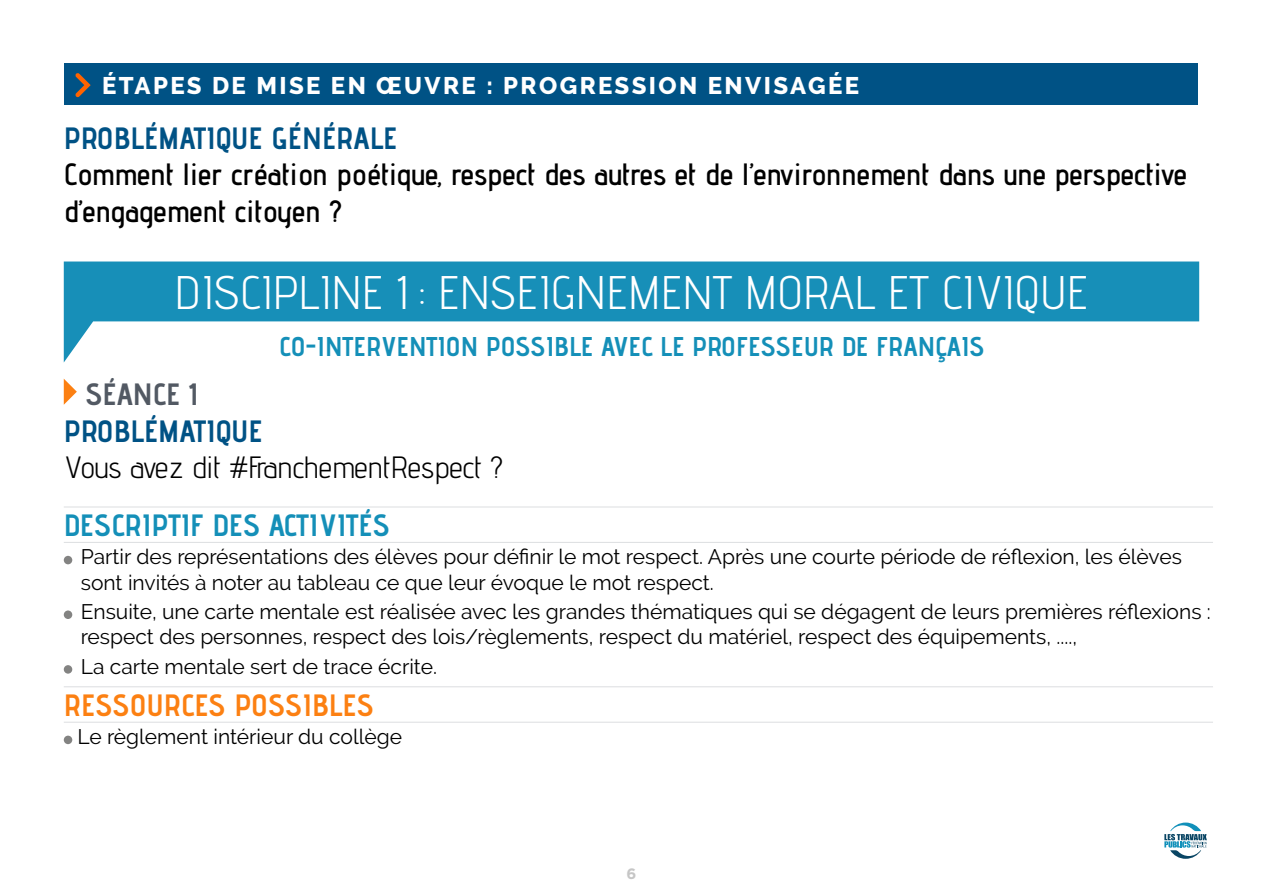
<style>
.page{position:relative;width:1263px;height:893px;background:#fff}
.page>*{position:absolute;margin:0;border:0;box-sizing:border-box;transform-origin:0 0}
.t1{font:46.95px "Advent Pro";color:#fff}
.t2{font:600 30.6px/36.8px "Advent Pro";color:#000}
.t3{font:700 30.6px "Advent Pro";color:#005285}
.t4{font:30.6px "Advent Pro";color:#000}
.t5{font:700 30.6px "Advent Pro";color:#148fb8}
.t6{font:700 30.6px "Advent Pro";color:#fc8012}
.t7{font:700 30.6px "Advent Pro";color:#525963}
.t8{font:700 27px "Advent Pro";color:#148fb8}
.t9{font:800 24px "Raleway";letter-spacing:.1em;color:#fff}
.t10{font:21px/25.2px "Raleway";color:#000}
.t11{font:700 15px "Gotham";color:#c6c6c6}
</style>
<div class="page">
<svg style="left:1164px;top:822px;width:43px;height:37px"></svg>
<svg style="left:64px;top:261px;width:1135px;height:101px;fill:#178fb8"></svg>
<hr style="left:64px;top:542px;width:1149px;height:1px;background:#dcdee0">
<hr style="left:64px;top:507px;width:1149px;height:1px;background:#dcdee0">
<hr style="left:64px;top:722px;width:1149px;height:1px;background:#dcdee0">
<hr style="left:64px;top:686px;width:1149px;height:1px;background:#dcdee0">
<svg style="left:64px;top:379px;width:13px;height:26px"></svg>
<div style="left:64px;top:556px;width:8px;height:8px;background:#838382;border-radius:50%"></div>
<div style="left:64px;top:610px;width:8px;height:9px;background:#838382;border-radius:50%"></div>
<div style="left:64px;top:665px;width:8px;height:9px;background:#838382;border-radius:50%"></div>
<div style="left:64px;top:736px;width:8px;height:8px;background:#838382;border-radius:50%"></div>
<div style="left:65px;top:64px;width:1133px;height:41px;background:#005285"></div>
<svg style="left:75px;top:73px;width:16px;height:24px"></svg>
<p class="t9" style="left:102px;top:72px;width:758px">ÉTAPES DE MISE EN ŒUVRE : PROGRESSION ENVISAGÉE</p>
<h2 class="t3" style="left:64px;top:119px;width:335px">PROBLÉMATIQUE GÉNÉRALE</h2>
<h2 class="t2" style="left:64px;top:156px;width:1125px">Comment lier création poétique, respect des autres et de l’environnement dans une perspective d’engagement citoyen ?</h2>
<h1 class="t1" style="left:174px;top:263px;width:915px">DISCIPLINE 1 : ENSEIGNEMENT MORAL ET CIVIQUE</h1>
<p class="t8" style="left:279px;top:330px;width:707px">CO-INTERVENTION POSSIBLE AVEC LE PROFESSEUR DE FRANÇAIS</p>
<h2 class="t7" style="left:85px;top:375px;width:113px">SÉANCE 1</h2>
<h2 class="t3" style="left:64px;top:412px;width:201px">PROBLÉMATIQUE</h2>
<h2 class="t4" style="left:64px;top:449px;width:441px">Vous avez dit #FranchementRespect ?</h2>
<h2 class="t5" style="left:64px;top:507px;width:328px">DESCRIPTIF DES ACTIVITÉS</h2>
<p class="t10" style="left:81px;top:544px;width:1102px">Partir des représentations des élèves pour définir le mot respect. Après une courte période de réflexion, les élèves sont invités à noter au tableau ce que leur évoque le mot respect.</p>
<p class="t10" style="left:81px;top:599px;width:1131px">Ensuite, une carte mentale est réalisée avec les grandes thématiques qui se dégagent de leurs premières réflexions : respect des personnes, respect des lois/règlements, respect du matériel, respect des équipements, ....,</p>
<p class="t10" style="left:81px;top:654px;width:358px">La carte mentale sert de trace écrite.</p>
<h2 class="t6" style="left:64px;top:687px;width:312px">RESSOURCES POSSIBLES</h2>
<p class="t10" style="left:78px;top:724px;width:326px">Le règlement intérieur du collège</p>
<p class="t11" style="left:626px;top:864px;width:11px">6</p>
</div>
